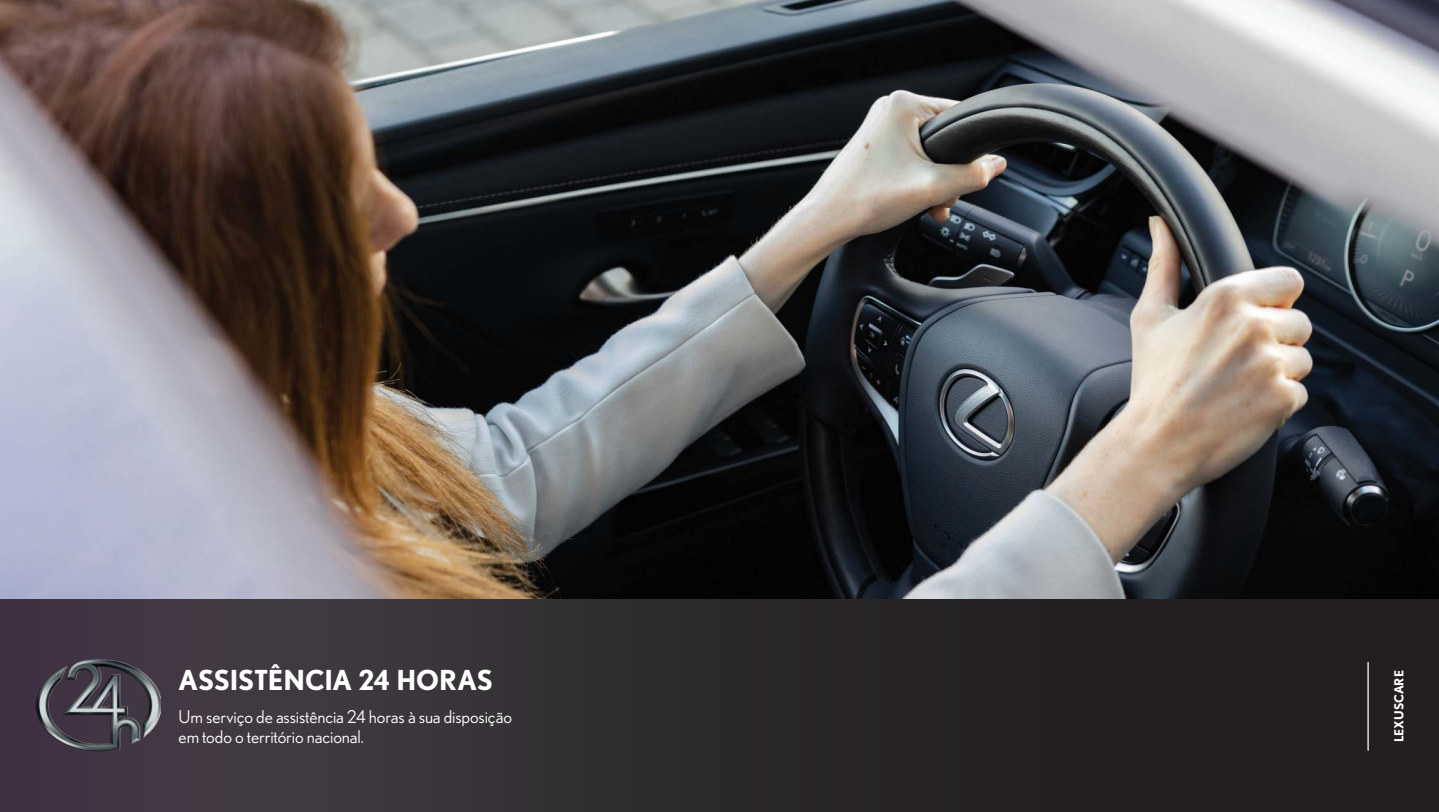
<style>
.page{position:relative;width:1439px;height:812px;background:#fff}
.page>*{position:absolute;margin:0;border:0;box-sizing:border-box;transform-origin:0 0}
.t1{font:700 27.5px "Nobel";letter-spacing:-.005em;color:#fff}
.t2{font:17.5px/20px "Nobel";letter-spacing:-.005em;color:#fff}
.t3{font:700 12.5px "Nobel";color:#fff}
</style>
<div class="page">
<img style="left:0;top:0;width:1439px;height:599px">
<img style="left:0;top:599px;width:1439px;height:212px">
<img style="left:35px;top:659px;width:126px;height:92px">
<div style="left:1369px;top:664px;width:15px;height:101px;background:#221f1f"></div>
<hr style="left:1367px;top:661px;width:1px;height:89px;background:#fff">
<h1 class="t1" style="left:179px;top:663px;width:316px">ASSISTÊNCIA 24 HORAS</h1>
<p class="t2" style="left:179px;top:706px;width:335px">Um serviço de assistência 24 horas à sua disposição em todo o território nacional.</p>
<p class="t3" style="left:1391px;top:742px;width:73px;rotate:-90deg">LEXUSCARE</p>
</div>
